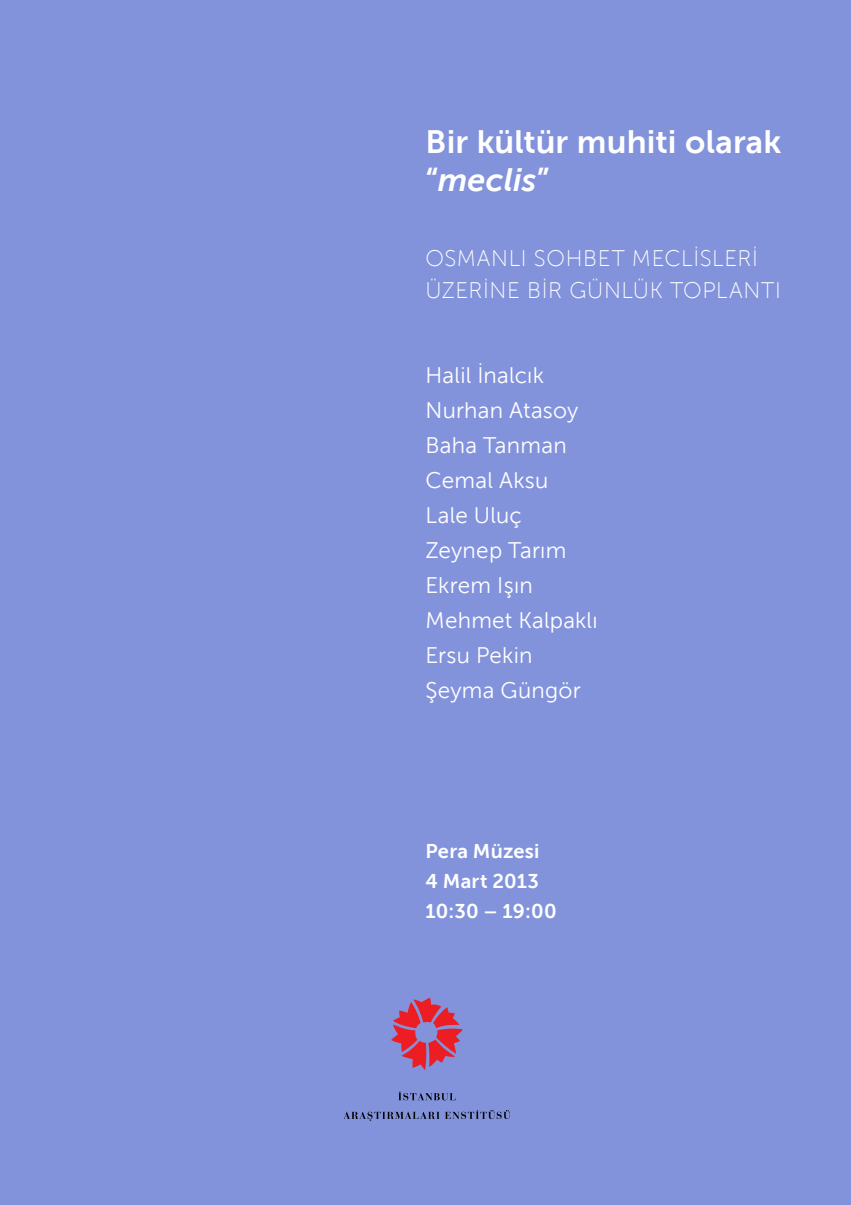
<style>
.page{position:relative;width:851px;height:1205px;background:#fff}
.page>*{position:absolute;margin:0;border:0;box-sizing:border-box;transform-origin:0 0}
.t1{font:32.5px/37.5px "Museo Sans E 700";letter-spacing:.005em;color:#fff}
.t2{font:22.5px/35px "Museo Sans E 300";letter-spacing:.01em;color:#fff}
.t3{font:22.5px/32.5px "Museo Sans E 100";letter-spacing:.03em;color:#fff}
.t4{font:20px/30px "Museo Sans E 700";letter-spacing:.01em;color:#fff}
.s1{font-style:italic}
</style>
<div class="page">
<div style="left:0;top:0;width:850px;height:1205px;background:#8293dc"></div>
<svg style="left:343px;top:1111px;width:96px;height:10px"></svg>
<svg style="left:445px;top:1110px;width:65px;height:9px"></svg>
<svg style="left:398px;top:1091px;width:57px;height:9px"></svg>
<svg style="left:391px;top:997px;width:72px;height:73px"></svg>
<h1 class="t1" style="left:425px;top:123px;width:357px">Bir kültür muhiti olarak “<span class="s1">meclis</span>”</h1>
<p class="t3" style="left:425px;top:242px;width:357px">OSMANLI SOHBET MECLİSLERİ<br>ÜZERİNE BİR GÜNLÜK TOPLANTI</p>
<p class="t2" style="left:425px;top:358px;width:174px">Halil İnalcık<br>Nurhan Atasoy<br>Baha Tanman<br>Cemal Aksu<br>Lale Uluç<br>Zeynep Tarım<br>Ekrem Işın<br>Mehmet Kalpaklı<br>Ersu Pekin<br>Şeyma Güngör</p>
<p class="t4" style="left:425px;top:836px;width:133px">Pera Müzesi<br>4 Mart 2013<br>10:30 – 19:00</p>
</div>
